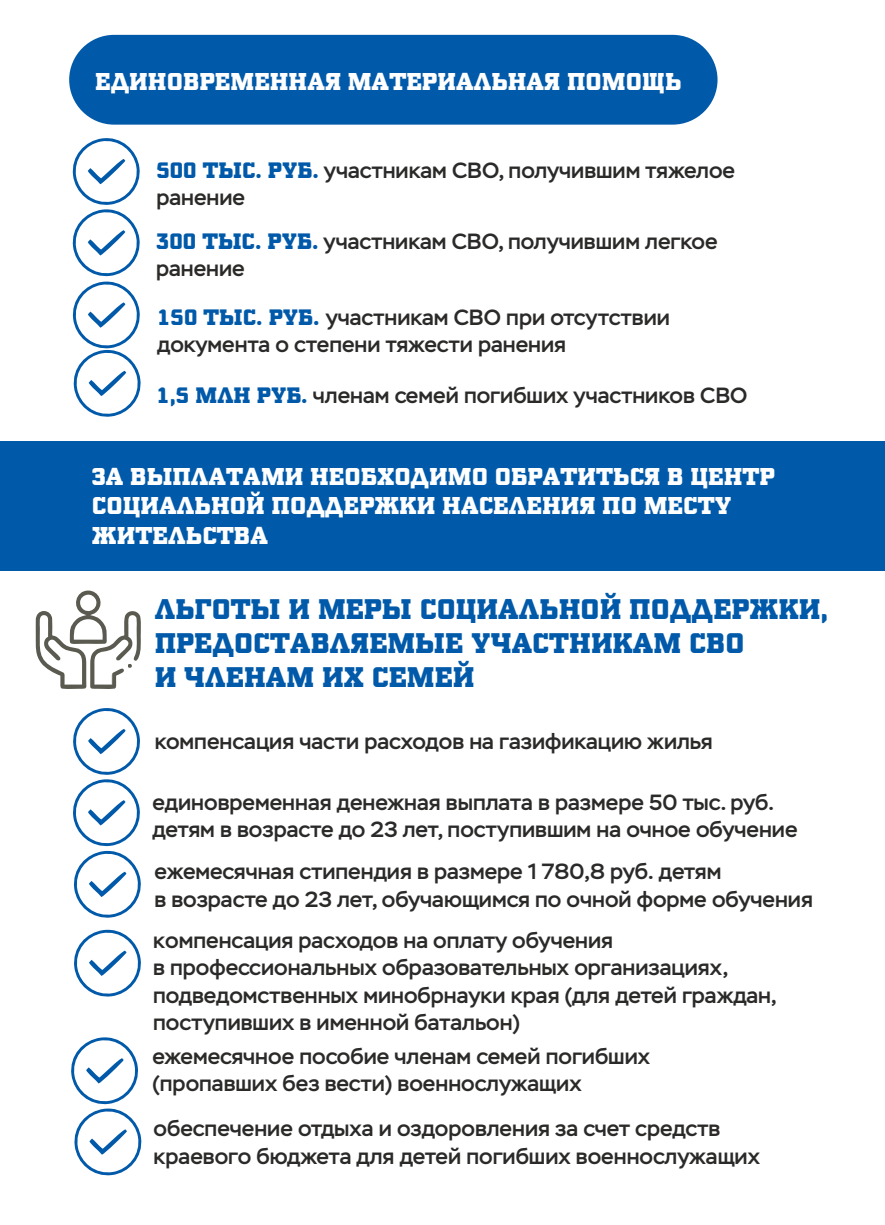
<style>
.page{position:relative;width:885px;height:1225px;background:#fff}
.page>*{position:absolute;margin:0;border:0;box-sizing:border-box;transform-origin:0 0}
.t1{font:900 28px/34px "PF Synch Pro";color:#0059a9}
.t2{font:900 24px/29.2px "PF Synch Pro";color:#fff}
.t3{font:500 22px/27.2px "Stem";color:#2b2a29}
.s1{font-family:"PF Synch Pro";font-weight:900;color:#0059a9}
</style>
<div class="page">
<div style="left:69px;top:35px;width:648px;height:90px;background:#0059a9;border-radius:45px"></div>
<svg style="left:72px;top:138px;width:69px;height:279px"></svg>
<div style="left:0;top:440px;width:884px;height:130px;background:#0059a9"></div>
<svg style="left:71px;top:1037px;width:71px;height:139px"></svg>
<svg style="left:73px;top:708px;width:68px;height:210px"></svg>
<svg style="left:74px;top:929px;width:67px;height:68px"></svg>
<svg style="left:35px;top:590px;width:106px;height:99px"></svg>
<p class="t2" style="left:95px;top:70px;width:588px">ЕДИНОВРЕМЕННАЯ МАТЕРИАЛЬНАЯ ПОМОЩЬ</p>
<p class="t3" style="left:156px;top:157px;width:580px"><span class="s1">500 ТЫС. РУБ.</span> участникам СВО, получившим тяжелое ранение</p>
<p class="t3" style="left:156px;top:228px;width:563px"><span class="s1">300 ТЫС. РУБ.</span> участникам СВО, получившим легкое ранение</p>
<p class="t3" style="left:157px;top:304px;width:514px"><span class="s1">150 ТЫС. РУБ.</span> участникам СВО при отсутствии документа о степени тяжести ранения</p>
<p class="t3" style="left:156px;top:382px;width:592px"><span class="s1">1,5 МЛН РУБ.</span> членам семей погибших участников СВО</p>
<p class="t2" style="left:92px;top:465px;width:684px">ЗА ВЫПЛАТАМИ НЕОБХОДИМО ОБРАТИТЬСЯ В ЦЕНТР<br>СОЦИАЛЬНОЙ ПОДДЕРЖКИ НАСЕЛЕНИЯ ПО МЕСТУ<br>ЖИТЕЛЬСТВА</p>
<p class="t1" style="left:155px;top:595px;width:675px">ЛЬГОТЫ И МЕРЫ СОЦИАЛЬНОЙ ПОДДЕРЖКИ,<br>ПРЕДОСТАВЛЯЕМЫЕ УЧАСТНИКАМ СВО<br>И ЧЛЕНАМ ИХ СЕМЕЙ</p>
<p class="t3" style="left:155px;top:727px;width:559px">компенсация части расходов на газификацию жилья</p>
<p class="t3" style="left:152px;top:788px;width:646px">единовременная денежная выплата в размере 50 тыс. руб. детям в возрасте до 23 лет, поступившим на очное обучение</p>
<p class="t3" style="left:154px;top:858px;width:660px">ежемесячная стипендия в размере 1 780,8 руб. детям<br>в возрасте до 23 лет, обучающимся по очной форме обучения</p>
<p class="t3" style="left:153px;top:927px;width:625px">компенсация расходов на оплату обучения<br>в профессиональных образовательных организациях, подведомственных минобрнауки края (для детей граждан, поступивших в именной батальон)</p>
<p class="t3" style="left:152px;top:1043px;width:499px">ежемесячное пособие членам семей погибших (пропавших без вести) военнослужащих</p>
<p class="t3" style="left:154px;top:1115px;width:607px">обеспечение отдыха и оздоровления за счет средств краевого бюджета для детей погибших военнослужащих</p>
</div>
